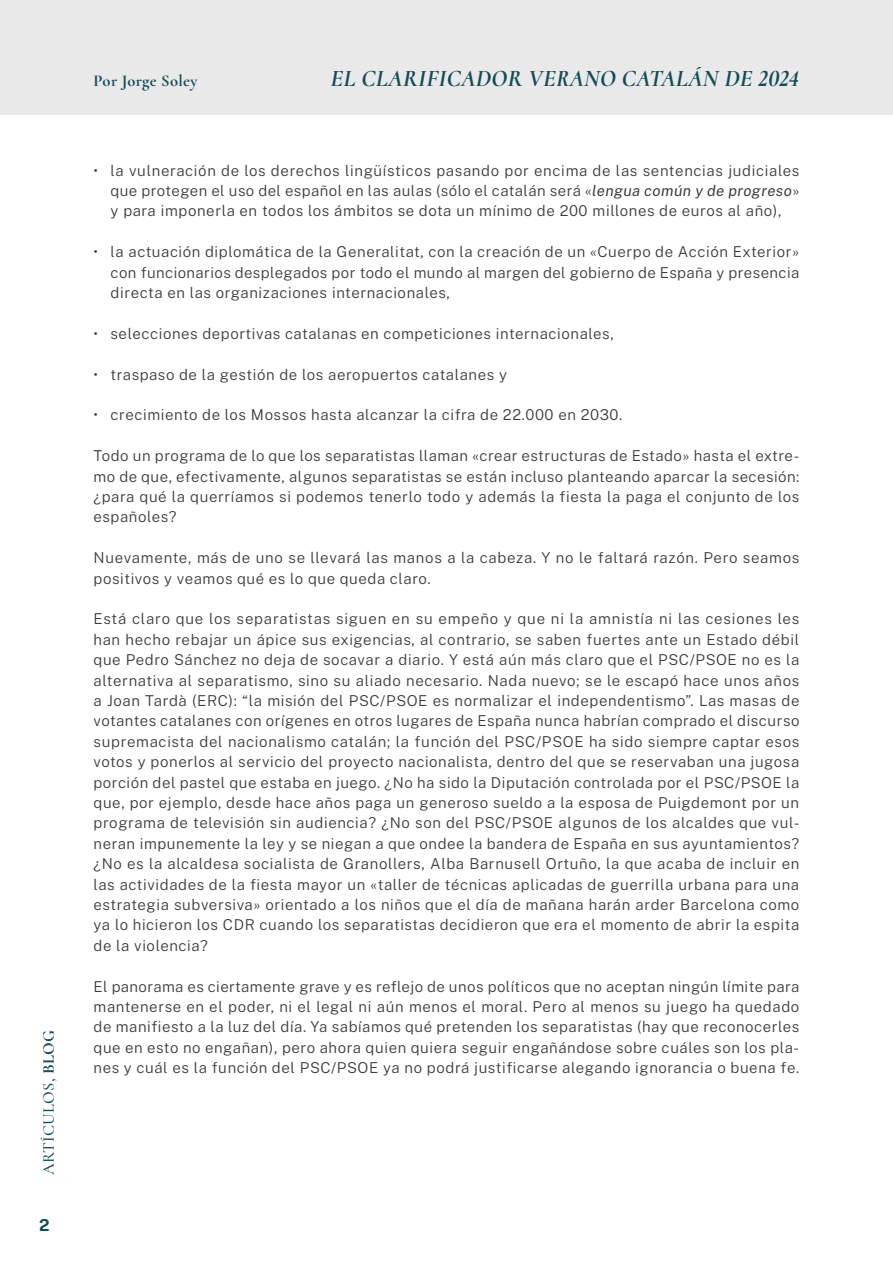
<style>
.page{position:relative;width:893px;height:1263px;background:#fff}
.page>*{position:absolute;margin:0;border:0;box-sizing:border-box;transform-origin:0 0}
.t1{font:italic 700 24px "Cormorant";letter-spacing:.01em;color:#0f4d5a}
.t2{font:500 16.5px "Cormorant";letter-spacing:.02em;color:#0f4d5a}
.t3{font:700 16.5px "Cormorant";letter-spacing:.02em;color:#0f4d5a}
.t4{font:700 16.5px "Public Sans";color:#0f4d5a}
.t5{font:300 15px/20.4px "Public Sans";letter-spacing:.04em;color:#3c3c3b;text-align:justify}
.s1{font-weight:700}
.s2{font-weight:400;font-style:italic}
</style>
<div class="page">
<div style="left:0;top:0;width:893px;height:114px;background:#e9e9e9"></div>
<p class="t2" style="left:39px;top:1175px;width:147px;rotate:-90deg">ARTÍCULOS, <span class="s1">BLOG</span></p>
<p class="t4" style="left:39px;top:1213px;width:12px">2</p>
<p class="t3" style="left:94px;top:71px;width:105px">Por Jorge Soley</p>
<h1 class="t1" style="left:330px;top:60px;width:470px">EL CLARIFICADOR VERANO CATALÁN DE 2024</h1>
<p class="t5" style="left:111px;top:159px;width:690px;text-indent:-17px">• la vulneración de los derechos lingüísticos pasando por encima de las sentencias judiciales que protegen el uso del español en las aulas (sólo el catalán será «<span class="s2">lengua común y de progreso</span>» y para imponerla en todos los ámbitos se dota un mínimo de 200 millones de euros al año),</p>
<p class="t5" style="left:111px;top:241px;width:690px;text-indent:-17px">• la actuación diplomática de la Generalitat, con la creación de un «Cuerpo de Acción Exterior» con funcionarios desplegados por todo el mundo al margen del gobierno de España y presencia directa en las organizaciones internacionales,</p>
<p class="t5" style="left:94px;top:322px;width:522px">• selecciones deportivas catalanas en competiciones internacionales,</p>
<p class="t5" style="left:94px;top:363px;width:415px">• traspaso de la gestión de los aeropuertos catalanes y</p>
<p class="t5" style="left:94px;top:404px;width:530px">• crecimiento de los Mossos hasta alcanzar la cifra de 22.000 en 2030.</p>
<p class="t5" style="left:94px;top:445px;width:707px">Todo un programa de lo que los separatistas llaman «crear estructuras de Estado» hasta el extre&shy;mo de que, efectivamente, algunos separatistas se están incluso planteando aparcar la secesión: ¿para qué la querríamos si podemos tenerlo todo y además la fiesta la paga el conjunto de los españoles?</p>
<p class="t5" style="left:94px;top:547px;width:707px">Nuevamente, más de uno se llevará las manos a la cabeza. Y no le faltará razón. Pero seamos positivos y veamos qué es lo que queda claro.</p>
<p class="t5" style="left:94px;top:608px;width:707px">Está claro que los separatistas siguen en su empeño y que ni la amnistía ni las cesiones les han hecho rebajar un ápice sus exigencias, al contrario, se saben fuertes ante un Estado débil que Pedro Sánchez no deja de socavar a diario. Y está aún más claro que el PSC/PSOE no es la alternativa al separatismo, sino su aliado necesario. Nada nuevo; se le escapó hace unos años a Joan Tardà (ERC): “la misión del PSC/PSOE es normalizar el independentismo”. Las masas de votantes catalanes con orígenes en otros lugares de España nunca habrían comprado el discurso supremacista del nacionalismo catalán; la función del PSC/PSOE ha sido siempre captar esos votos y ponerlos al servicio del proyecto nacionalista, dentro del que se reservaban una jugosa porción del pastel que estaba en juego. ¿No ha sido la Diputación controlada por el PSC/PSOE la que, por ejemplo, desde hace años paga un generoso sueldo a la esposa de Puigdemont por un programa de televisión sin audiencia? ¿No son del PSC/PSOE algunos de los alcaldes que vul&shy;neran impunemente la ley y se niegan a que ondee la bandera de España en sus ayuntamientos? ¿No es la alcaldesa socialista de Granollers, Alba Barnusell Ortuño, la que acaba de incluir en las actividades de la fiesta mayor un «taller de técnicas aplicadas de guerrilla urbana para una estrategia subversiva» orientado a los niños que el día de mañana harán arder Barcelona como ya lo hicieron los CDR cuando los separatistas decidieron que era el momento de abrir la espita de la violencia?</p>
<p class="t5" style="left:94px;top:975px;width:707px">El panorama es ciertamente grave y es reflejo de unos políticos que no aceptan ningún límite para mantenerse en el poder, ni el legal ni aún menos el moral. Pero al menos su juego ha quedado de manifiesto a la luz del día. Ya sabíamos qué pretenden los separatistas (hay que reconocerles que en esto no engañan), pero ahora quien quiera seguir engañándose sobre cuáles son los pla&shy;nes y cuál es la función del PSC/PSOE ya no podrá justificarse alegando ignorancia o buena fe.</p>
</div>
